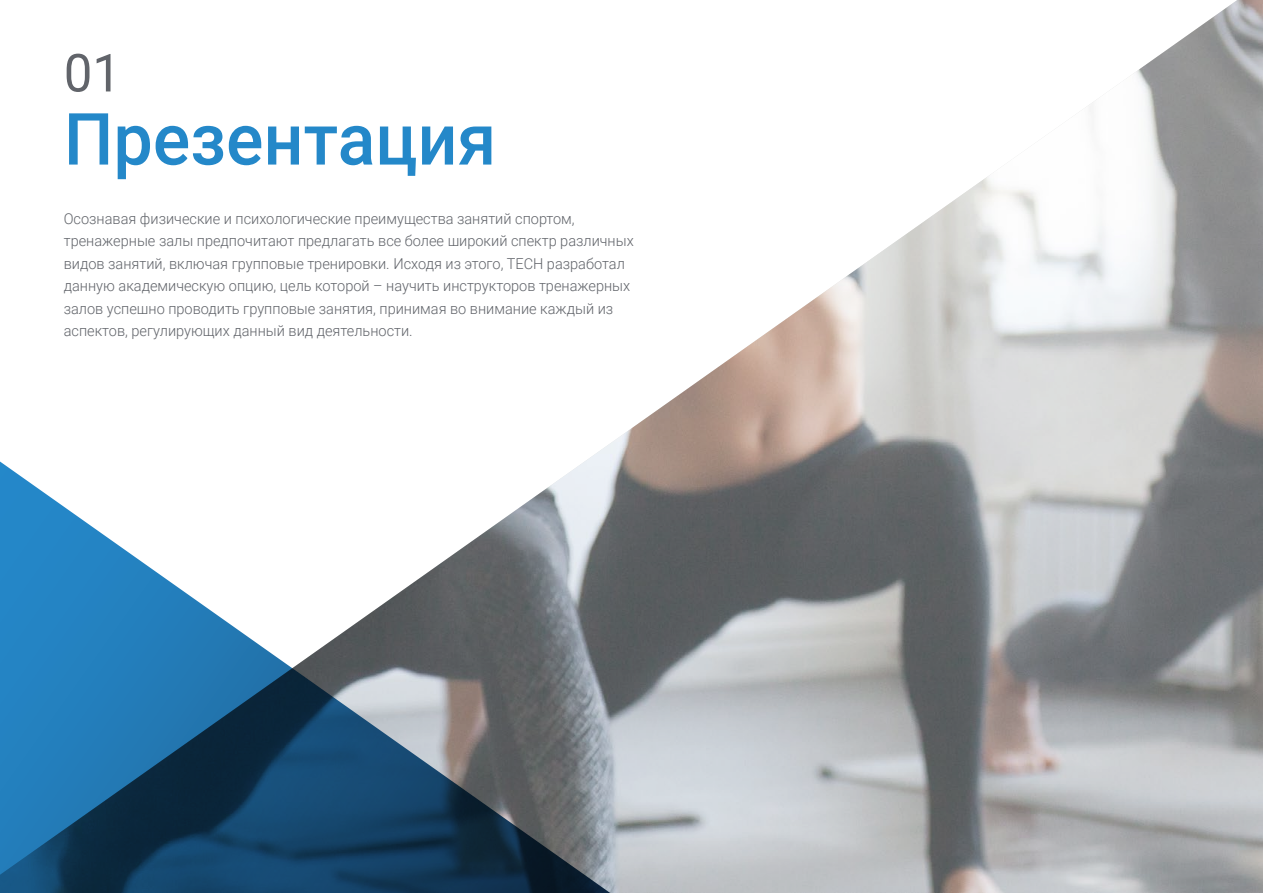
<style>
.page{position:relative;width:1263px;height:893px;background:#fff}
.page>*{position:absolute;margin:0;border:0;box-sizing:border-box;transform-origin:0 0}
.t1{font:500 72px "Roboto";color:#2488c9}
.t2{font:52.5px "Roboto";color:#61646a}
.t3{font:300 15px/22.5px "Roboto";color:#61646a}
</style>
<div class="page">
<img style="left:607px;top:0;width:656px;height:893px">
<svg style="left:0;top:446px;width:640px;height:447px"></svg>
<h2 class="t2" style="left:64px;top:36px;width:59px">01</h2>
<h1 class="t1" style="left:64px;top:89px;width:434px">Презентация</h1>
<p class="t3" style="left:64px;top:207px;width:571px">Осознавая физические и психологические преимущества занятий спортом, тренажерные залы предпочитают предлагать все более широкий спектр различных видов занятий, включая групповые тренировки. Исходя из этого, TECH разработал данную академическую опцию, цель которой – научить инструкторов тренажерных залов успешно проводить групповые занятия, принимая во внимание каждый из аспектов, регулирующих данный вид деятельности.</p>
</div>
